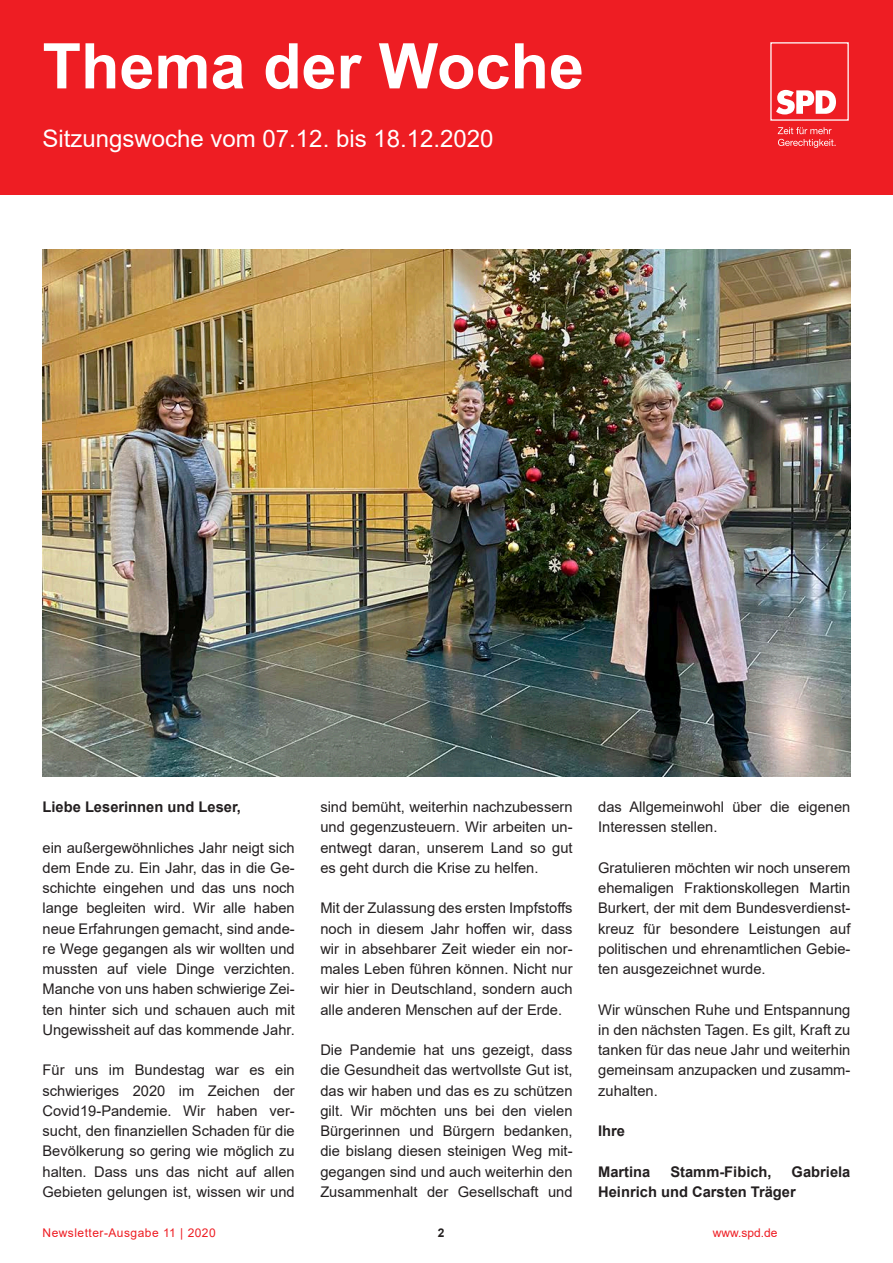
<style>
.page{position:relative;width:893px;height:1263px;background:#fff}
.page>*{position:absolute;margin:0;border:0;box-sizing:border-box;transform-origin:0 0}
.t1{font:700 63px "Arial";color:#fff}
.t2{font:24px "Arial";color:#fff}
.t3{font:14.7px/20.2px "Arial";color:#231f20;text-align:justify}
.t4{font:700 14.7px/20.2px "Arial";color:#231f20}
.t5{font:12px "Arial";letter-spacing:.04em;color:#ee1d23}
.t6{font:700 12px "Arial";color:#231f20}
</style>
<div class="page">
<div style="left:0;top:0;width:893px;height:195px;background:#ee1d23"></div>
<svg style="left:770px;top:42px;width:79px;height:79px"></svg>
<svg style="left:778px;top:127px;width:58px;height:21px"></svg>
<img style="left:43px;top:249px;width:807px;height:527px">
<h1 class="t1" style="left:43px;top:22px;width:543px">Thema der Woche</h1>
<h2 class="t2" style="left:43px;top:122px;width:452px">Sitzungswoche vom 07.12. bis 18.12.2020</h2>
<p class="t4" style="left:43px;top:797px;width:200px">Liebe Leserinnen und Leser,</p>
<p class="t3" style="left:43px;top:837px;width:254px">ein außergewöhnliches Jahr neigt sich dem Ende zu. Ein Jahr, das in die Ge&shy;schichte eingehen und das uns noch lange begleiten wird. Wir alle haben neue Erfahrungen gemacht, sind ande&shy;re Wege gegangen als wir wollten und mussten auf viele Dinge verzichten.<br>Manche von uns haben schwierige Zei&shy;ten hinter sich und schauen auch mit Ungewissheit auf das kommende Jahr.</p>
<p class="t3" style="left:43px;top:1060px;width:254px">Für uns im Bundestag war es ein schwieriges 2020 im Zeichen der Covid19-Pandemie. Wir haben ver&shy;sucht, den finanziellen Schaden für die Bevölkerung so gering wie möglich zu halten. Dass uns das nicht auf allen Gebieten gelungen ist, wissen wir und</p>
<p class="t3" style="left:320px;top:797px;width:254px">sind bemüht, weiterhin nachzubessern und gegenzusteuern. Wir arbeiten un&shy;entwegt daran, unserem Land so gut es geht durch die Krise zu helfen.</p>
<p class="t3" style="left:320px;top:898px;width:254px">Mit der Zulassung des ersten Impfstoffs noch in diesem Jahr hoffen wir, dass wir in absehbarer Zeit wieder ein nor&shy;males Leben führen können. Nicht nur wir hier in Deutschland, sondern auch alle anderen Menschen auf der Erde.</p>
<p class="t3" style="left:320px;top:1040px;width:254px">Die Pandemie hat uns gezeigt, dass die Gesundheit das wertvollste Gut ist, das wir haben und das es zu schützen gilt. Wir möchten uns bei den vielen Bürgerinnen und Bürgern bedanken, die bislang diesen steinigen Weg mit&shy;gegangen sind und auch weiterhin den Zusammenhalt der Gesellschaft und</p>
<p class="t3" style="left:598px;top:797px;width:254px">das Allgemeinwohl über die eigenen<br>Interessen stellen.</p>
<p class="t3" style="left:598px;top:857px;width:254px">Gratulieren möchten wir noch unserem ehemaligen Fraktionskollegen Martin Burkert, der mit dem Bundesverdienst&shy;kreuz für besondere Leistungen auf politischen und ehrenamtlichen Gebie&shy;ten ausgezeichnet wurde.</p>
<p class="t3" style="left:598px;top:999px;width:254px">Wir wünschen Ruhe und Entspannung in den nächsten Tagen. Es gilt, Kraft zu tanken für das neue Jahr und weiterhin gemeinsam anzupacken und zusamm&shy;zuhalten.</p>
<p class="t4" style="left:598px;top:1121px;width:28px">Ihre</p>
<p class="t4" style="left:598px;top:1161px;width:54px">Martina</p>
<p class="t4" style="left:670px;top:1161px;width:103px">Stamm-Fibich,</p>
<p class="t4" style="left:598px;top:1161px;width:254px;text-indent:193px">Gabriela<br>Heinrich und Carsten Träger</p>
<p class="t5" style="left:43px;top:1225px;width:175px">Newsletter-Ausgabe 11 | 2020</p>
<p class="t6" style="left:438px;top:1225px;width:8px">2</p>
<p class="t5" style="left:713px;top:1225px;width:66px">www.spd.de</p>
</div>
